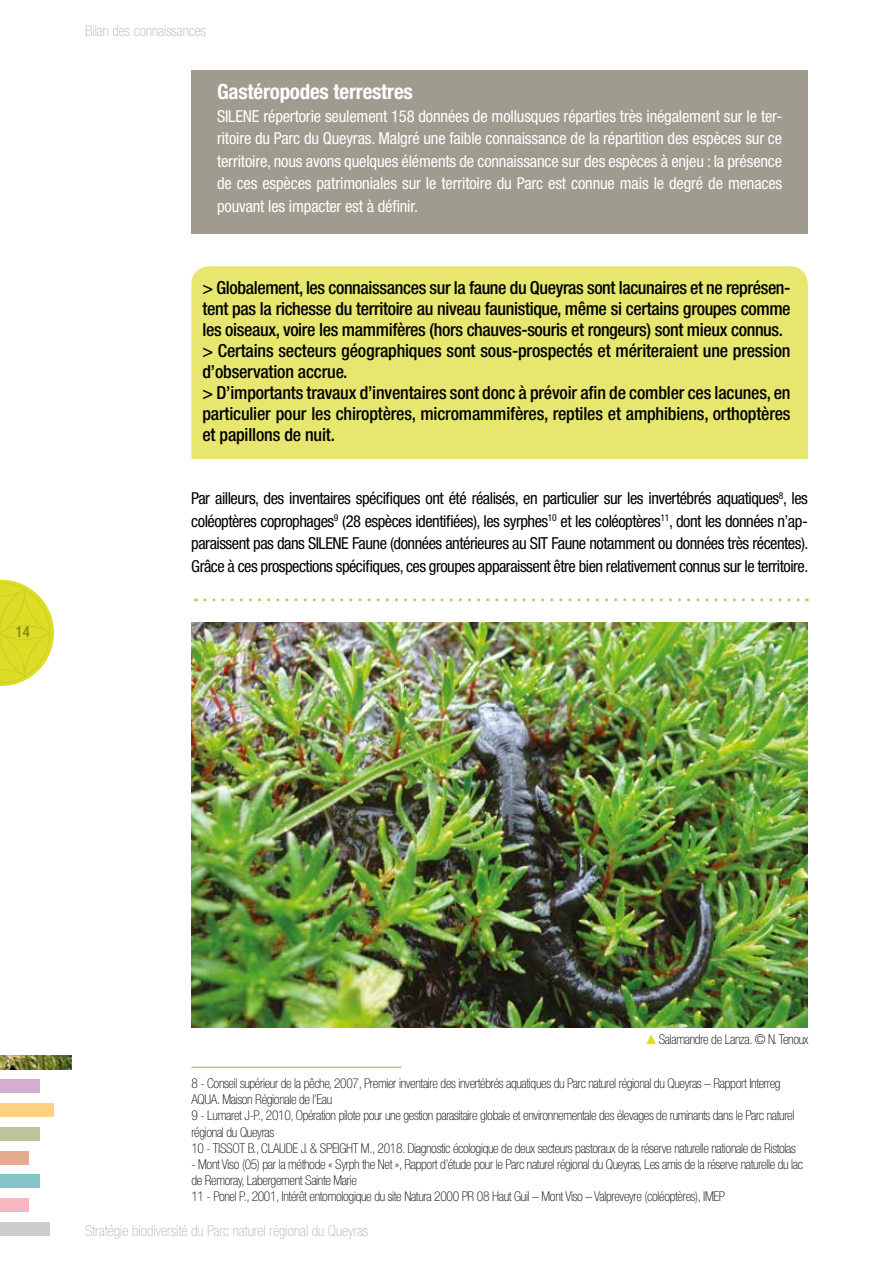
<style>
.page{position:relative;width:893px;height:1263px;background:#fff}
.page>*{position:absolute;margin:0;border:0;box-sizing:border-box;transform-origin:0 0}
.t1{font:700 condensed 21px "Helvetica Neue LT Std";letter-spacing:-.01em;color:#fff}
.t2{font:500 condensed 18px/21px "Helvetica Neue LT Std";letter-spacing:-.01em;color:#000}
.t3{font:condensed 16.5px/22.5px "Helvetica Neue LT Std";letter-spacing:-.03em;color:#000;text-align:justify}
.t4{font:condensed 16.5px/22.5px "Helvetica Neue LT Std";letter-spacing:-.01em;color:#fff;text-align:justify}
.t5{font:100 condensed 15px "Helvetica Neue LT Std";color:#b5b4b4}
.t6{font:500 condensed 15px "Helvetica Neue LT Std";color:#868819}
.t7{font:100 condensed 13.5px/16.2px "Helvetica Neue LT Std";letter-spacing:-.025em;color:#000}
</style>
<div class="page">
<hr style="left:191px;top:1067px;width:210px;height:1px;background:#aaab20">
<svg style="left:0;top:580px;width:54px;height:106px"></svg>
<div style="left:0;top:1174px;width:39px;height:14px;background:#83c4c5"></div>
<div style="left:0;top:1150px;width:28px;height:14px;background:#e5ad90"></div>
<div style="left:0;top:1222px;width:49px;height:13px;background:#cecdcc"></div>
<div style="left:0;top:1127px;width:39px;height:14px;background:#c0c399"></div>
<div style="left:0;top:1198px;width:28px;height:14px;background:#f6b7c3"></div>
<div style="left:0;top:1103px;width:54px;height:14px;background:#fbd383"></div>
<div style="left:0;top:1079px;width:39px;height:14px;background:#d4adcf"></div>
<img style="left:0;top:1055px;width:71px;height:14px">
<div style="left:191px;top:70px;width:617px;height:164px;background:#a09b8f"></div>
<div style="left:191px;top:266px;width:617px;height:193px;background:#e7e66f"></div>
<svg style="left:205px;top:598px;width:602px;height:3px"></svg>
<img style="left:191px;top:623px;width:617px;height:405px">
<svg style="left:646px;top:1034px;width:10px;height:10px"></svg>
<p class="t6" style="left:16px;top:623px;width:16px">14</p>
<p class="t5" style="left:85px;top:23px;width:123px">Bilan des connaissances</p>
<h1 class="t1" style="left:217px;top:79px;width:197px">Gastéropodes terrestres</h1>
<p class="t4" style="left:217px;top:104px;width:567px">SILENE répertorie seulement 158 données de mollusques réparties très inégalement sur le ter&shy;ritoire du Parc du Queyras. Malgré une faible connaissance de la répartition des espèces sur ce territoire, nous avons quelques éléments de connaissance sur des espèces à enjeu : la présence de ces espèces patrimoniales sur le territoire du Parc est connue mais le degré de menaces pouvant les impacter est à définir.</p>
<p class="t2" style="left:202px;top:277px;width:590px">&gt; Globalement, les connaissances sur la faune du Queyras sont lacunaires et ne représen&shy;tent pas la richesse du territoire au niveau faunistique, même si certains groupes comme les oiseaux, voire les mammifères (hors chauves-souris et rongeurs) sont mieux connus. &gt; Certains secteurs géographiques sont sous-prospectés et mériteraient une pression d’observation accrue.<br>&gt; D’importants travaux d’inventaires sont donc à prévoir afin de combler ces lacunes, en particulier pour les chiroptères, micromammifères, reptiles et amphibiens, orthoptères et papillons de nuit.</p>
<p class="t3" style="left:191px;top:487px;width:619px">Par ailleurs, des inventaires spécifiques ont été réalisés, en particulier sur les invertébrés aquatiques<sup>8</sup>, les coléoptères coprophages<sup>9</sup> (28 espèces identifiées), les syrphes<sup>10</sup> et les coléoptères<sup>11</sup>, dont les données n’ap&shy;paraissent pas dans SILENE Faune (données antérieures au SIT Faune notamment ou données très récentes).<br>Grâce à ces prospections spécifiques, ces groupes apparaissent être bien relativement connus sur le territoire.</p>
<p class="t7" style="left:659px;top:1031px;width:151px">Salamandre de Lanza. © N. Tenoux</p>
<p class="t7" style="left:191px;top:1075px;width:606px">8 - Conseil supérieur de la pêche, 2007, Premier inventaire des invertébrés aquatiques du Parc naturel régional du Queyras – Rapport Interreg AQUA. Maison Régionale de l’Eau<br>9 - Lumaret J-P., 2010, Opération pilote pour une gestion parasitaire globale et environnementale des élevages de ruminants dans le Parc naturel régional du Queyras<br>10 - TISSOT B., CLAUDE J. &amp; SPEIGHT M., 2018. Diagnostic écologique de deux secteurs pastoraux de la réserve naturelle nationale de Ristolas</p>
<p class="t7" style="left:191px;top:1156px;width:613px">- Mont Viso (05) par la méthode « Syrph the Net », Rapport d’étude pour le Parc naturel régional du Queyras, Les amis de la réserve naturelle du lac de Remoray, Labergement Sainte Marie<br>11 - Ponel P., 2001, Intérêt entomologique du site Natura 2000 PR 08 Haut Guil – Mont Viso – Valpreveyre (coléoptères), IMEP</p>
<p class="t5" style="left:85px;top:1222px;width:285px">Stratégie biodiversité du Parc naturel régional du Queyras</p>
</div>
